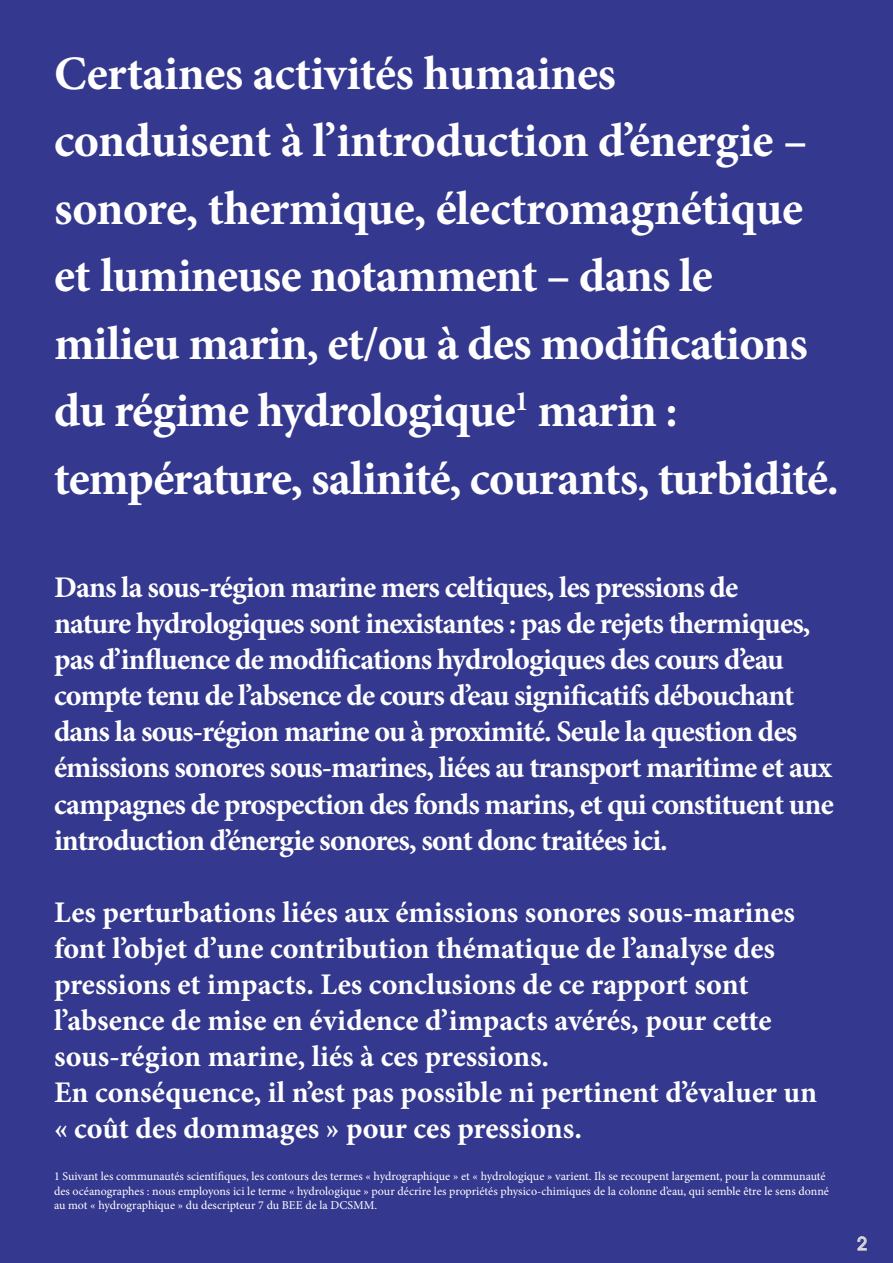
<style>
.page{position:relative;width:893px;height:1263px;background:#34388e}
.page>*{position:absolute;margin:0;border:0;box-sizing:border-box;transform-origin:0 0}
.t1{font:700 48px/67.5px "Minion Pro";letter-spacing:-.015em;color:#fff}
.t2{font:700 30px/36px "Minion Pro";letter-spacing:-.025em;color:#fff}
.t3{font:700 30px/36px "Minion Pro";color:#fff}
.t4{font:500 18px "Avant Garde LT";color:#dadada}
.t5{font:12px/14.4px "Minion Pro";color:#fff}
</style>
<div class="page">
<svg style="left:857px;top:1236px;width:10px;height:15px"></svg>
<p class="t1" style="left:54px;top:39px;width:786px">Certaines activités humaines conduisent à l’introduction d’énergie – sonore, thermique, électromagnétique et lumineuse notamment – dans le milieu marin, et/ou à des modifications du régime hydrologique<sup>1</sup> marin : température, salinité, courants, turbidité.</p>
<p class="t2" style="left:54px;top:569px;width:781px">Dans la sous-région marine mers celtiques, les pressions de<br>nature hydrologiques sont inexistantes : pas de rejets thermiques, pas d’influence de modifications hydrologiques des cours d’eau compte tenu de l’absence de cours d’eau significatifs débouchant dans la sous-région marine ou à proximité. Seule la question des émissions sonores sous-marines, liées au transport maritime et aux campagnes de prospection des fonds marins, et qui constituent une introduction d’énergie sonores, sont donc traitées ici.</p>
<p class="t3" style="left:54px;top:893px;width:765px">Les perturbations liées aux émissions sonores sous-marines font l’objet d’une contribution thématique de l’analyse des pressions et impacts. Les conclusions de ce rapport sont l’absence de mise en évidence d’impacts avérés, pour cette sous-région marine, liés à ces pressions.<br>En conséquence, il n’est pas possible ni pertinent d’évaluer un « coût des dommages » pour ces pressions.</p>
<p class="t5" style="left:54px;top:1169px;width:776px">1 Suivant les communautés scientifiques, les contours des termes « hydrographique » et « hydrologique » varient. Ils se recoupent largement, pour la communauté des océanographes : nous employons ici le terme « hydrologique » pour décrire les propriétés physico-chimiques de la colonne d’eau, qui semble être le sens donné au mot « hydrographique » du descripteur 7 du BEE de la DCSMM.</p>
<p class="t4" style="left:857px;top:1232px;width:11px">2</p>
</div>
